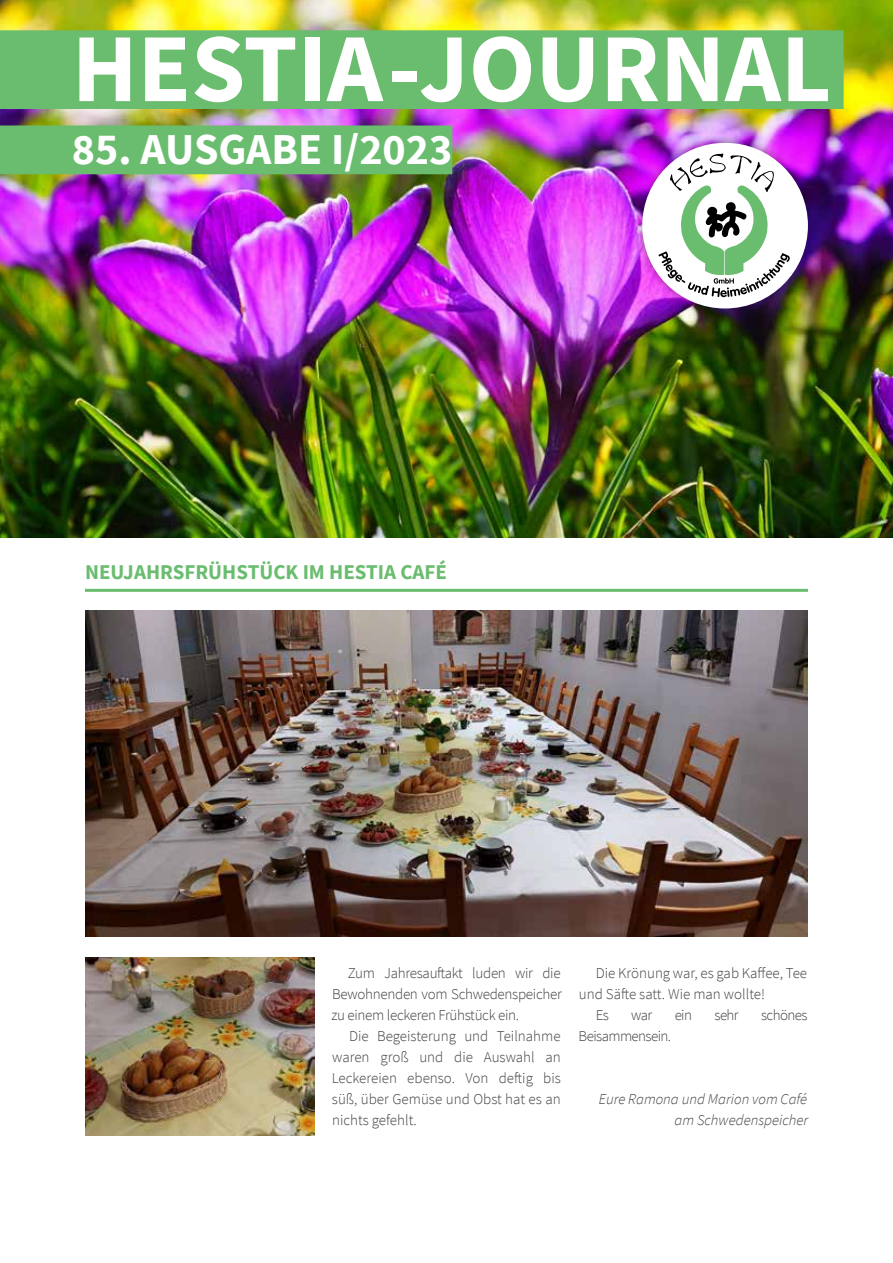
<style>
.page{position:relative;width:893px;height:1263px;background:#fff}
.page>*{position:absolute;margin:0;border:0;box-sizing:border-box;transform-origin:0 0}
.t1{font:700 97.5px "Source Sans Pro";color:#fff}
.t2{font:700 44.1px "Source Sans Pro";color:#fff}
.t3{font:700 21px "Source Sans Pro";color:#6abd6f}
.t4{font:300 15px/21px "Source Sans Pro";letter-spacing:-.015em;color:#414042;text-align:justify}
.t5{font:italic 300 15px/21px "Source Sans Pro";color:#414042;text-align:right}
.t6{font:300 15px "Source Sans Pro";letter-spacing:-.04em;color:#414042}
</style>
<div class="page">
<img style="left:0;top:0;width:893px;height:537px">
<div style="left:0;top:30px;width:844px;height:79px;background:#6abd6f"></div>
<div style="left:0;top:125px;width:452px;height:49px;background:#6abd6f"></div>
<div style="left:633px;top:134px;width:184px;height:183px;background:#000;opacity:.4"></div>
<div style="left:642px;top:143px;width:166px;height:165px;background:#fff;border-radius:50%"></div>
<svg style="left:658px;top:153px;width:132px;height:144px"></svg>
<hr style="left:85px;top:589px;width:723px;height:3px;background:#6abd6f">
<img style="left:85px;top:610px;width:723px;height:326px">
<img style="left:85px;top:957px;width:230px;height:179px">
<h1 class="t1" style="left:72px;top:3px;width:761px">HESTIA-JOURNAL</h1>
<h2 class="t2" style="left:72px;top:120px;width:382px">85. AUSGABE I/2023</h2>
<h3 class="t3" style="left:85px;top:558px;width:364px">NEUJAHRSFRÜHSTÜCK IM HESTIA CAFÉ</h3>
<p class="t4" style="left:332px;top:963px;width:232px;text-indent:16px">Zum Jahresauftakt luden wir die Bewohnenden vom Schwedenspeicher zu einem leckeren Frühstück ein.</p>
<p class="t4" style="left:332px;top:1026px;width:231px;text-indent:17px">Die Begeisterung und Teilnahme waren groß und die Auswahl an Leckereien ebenso. Von deftig bis süß, über Gemüse und Obst hat es an nichts gefehlt.</p>
<p class="t4" style="left:596px;top:963px;width:213px">Die Krönung war, es gab Kaffee, Tee</p>
<p class="t4" style="left:579px;top:984px;width:188px">und Säfte satt. Wie man wollte!</p>
<p class="t4" style="left:596px;top:1005px;width:15px">Es</p>
<p class="t4" style="left:631px;top:1005px;width:23px">war</p>
<p class="t4" style="left:675px;top:1005px;width:19px">ein</p>
<p class="t4" style="left:714px;top:1005px;width:26px">sehr</p>
<p class="t6" style="left:761px;top:1006px;width:48px">schönes</p>
<p class="t6" style="left:579px;top:1027px;width:94px">Beisammensein.</p>
<p class="t5" style="left:599px;top:1088px;width:211px">Eure Ramona und Marion vom Café am Schwedenspeicher</p>
</div>
